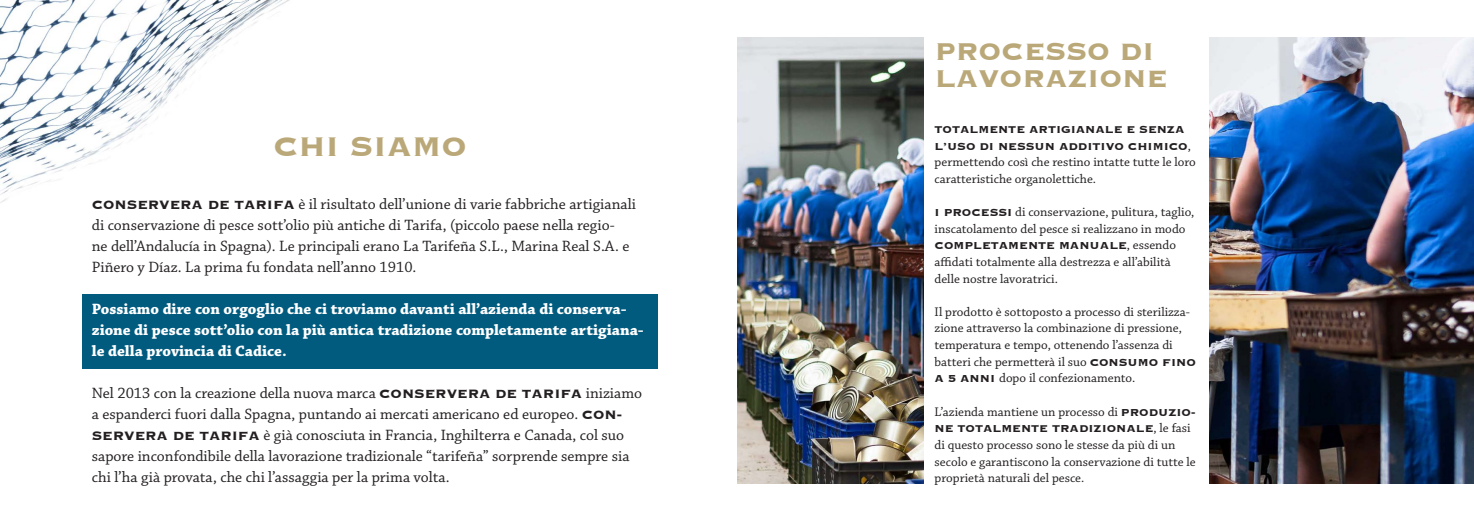
<style>
.page{position:relative;width:1474px;height:521px;background:#fff}
.page>*{position:absolute;margin:0;border:0;box-sizing:border-box;transform-origin:0 0}
.t1{font:700 35px "Copperplate";color:#baa879}
.t2{font:700 31.5px/26.2px "Copperplate";color:#baa879}
.t3{font:15.75px/21px "Chaparral Pro";color:#231f20}
.t4{font:700 15.75px/21px "Chaparral Pro";color:#fff}
.t5{font:700 15.75px "Copperplate";color:#231f20}
.t6{font:13.12px/16.6px "Chaparral Pro";color:#231f20}
.t7{font:700 13.12px "Copperplate";color:#231f20}
.s1{font-family:"Copperplate";font-weight:700}
</style>
<div class="page">
<img style="left:737px;top:37px;width:736px;height:447px">
<div style="left:924px;top:25px;width:284px;height:470px;background:#fff"></div>
<div style="left:82px;top:294px;width:576px;height:75px;background:#005b7f"></div>
<img style="left:0;top:0;width:290px;height:203px">
<h1 class="t1" style="left:273px;top:123px;width:195px">CHI SIAMO</h1>
<p class="t3" style="left:92px;top:194px;width:545px;text-indent:181px"><span class="s1">fa</span> è il risultato dell’unione di varie fabbriche artigianali di conservazione di pesce sott’olio più antiche di Tarifa, (piccolo paese nella regio-<br>ne dell’Andalucía in Spagna). Le principali erano La Tarifeña S.L., Marina Real S.A. e Piñero y Díaz. La prima fu fondata nell’anno 1910.</p>
<p class="t4" style="left:92px;top:299px;width:553px">Possiamo dire con orgoglio che ci troviamo davanti all’azienda di conserva&shy;zione di pesce sott’olio con la più antica tradizione completamente artigiana&shy;le della provincia di Cadice.</p>
<p class="t3" style="left:92px;top:383px;width:311px">Nel 2013 con la creazione della nuova marca <span class="s1">Conservera</span></p>
<p class="t5" style="left:495px;top:383px;width:37px">de Tari</p>
<p class="t5" style="left:92px;top:194px;width:24px">Conservera</p>
<p class="t5" style="left:208px;top:194px;width:37px">de Tari</p>
<p class="t3" style="left:92px;top:383px;width:552px;text-indent:468px"><span class="s1">fa</span> iniziamo a espanderci fuori dalla Spagna, puntando ai mercati americano ed europeo. <span class="s1">Con -</span></p>
<p class="t5" style="left:92px;top:425px;width:12px">servera</p>
<p class="t5" style="left:173px;top:425px;width:37px">de Tari</p>
<p class="t3" style="left:92px;top:425px;width:539px;text-indent:146px"><span class="s1">fa</span> è già conosciuta in Francia, Inghilterra e Canada, col suo sapore inconfondibile della lavorazione tradizionale “tarifeña” sorprende sempre sia chi l’ha già provata, che chi l’assaggia per la prima volta.</p>
<h2 class="t2" style="left:934px;top:37px;width:234px">PROCESSO DI<br>LAVORAZIONE</h2>
<p class="t7" style="left:934px;top:121px;width:36px">totalmen</p>
<p class="t7" style="left:1008px;top:121px;width:72px">te artigianale</p>
<p class="t7" style="left:1126px;top:121px;width:23px">e senza</p>
<p class="t7" style="left:934px;top:137px;width:74px">l’uso di ness</p>
<p class="t7" style="left:1034px;top:137px;width:34px">un addi</p>
<p class="t7" style="left:1092px;top:137px;width:17px">tivo</p>
<p class="t7" style="left:1127px;top:137px;width:10px">chimico</p>
<p class="t6" style="left:934px;top:138px;width:263px;text-indent:253px">, permettendo così che restino intatte tutte le loro caratteristiche organolettiche.</p>
<p class="t7" style="left:934px;top:204px;width:19px">I processi</p>
<p class="t6" style="left:934px;top:204px;width:261px;text-indent:81px">di conservazione, pulitura, taglio, inscatolamento del pesce si realizzano in modo</p>
<p class="t7" style="left:934px;top:237px;width:11px">comple</p>
<p class="t7" style="left:990px;top:237px;width:19px">tamen</p>
<p class="t7" style="left:1038px;top:237px;width:32px">te man</p>
<p class="t7" style="left:1089px;top:237px;width:20px">uale</p>
<p class="t6" style="left:934px;top:237px;width:243px;text-indent:192px">, essendo affidati totalmente alla destrezza e all’abilità delle nostre lavoratrici.</p>
<p class="t6" style="left:934px;top:304px;width:257px">Il prodotto è sottoposto a processo di sterilizza&shy;zione attraverso la combinazione di pressione, temperatura e tempo, ottenendo l’assenza di batteri che permetterà il suo <span class="s1">cons</span></p>
<p class="t7" style="left:1127px;top:353px;width:53px">umo fino</p>
<p class="t7" style="left:934px;top:370px;width:35px">a 5 anni</p>
<p class="t6" style="left:999px;top:370px;width:138px">dopo il confezionamento.</p>
<p class="t6" style="left:934px;top:404px;width:197px">L’azienda mantiene un processo di <span class="s1">prod</span></p>
<p class="t7" style="left:1158px;top:403px;width:39px">uzio-</p>
<p class="t7" style="left:934px;top:420px;width:59px">ne totalmen</p>
<p class="t7" style="left:1031px;top:420px;width:39px">te tradizionale</p>
<p class="t6" style="left:934px;top:420px;width:262px;text-indent:219px">, le fasi di questo processo sono le stesse da più di un secolo e garantiscono la conservazione di tutte le proprietà naturali del pesce.</p>
</div>
